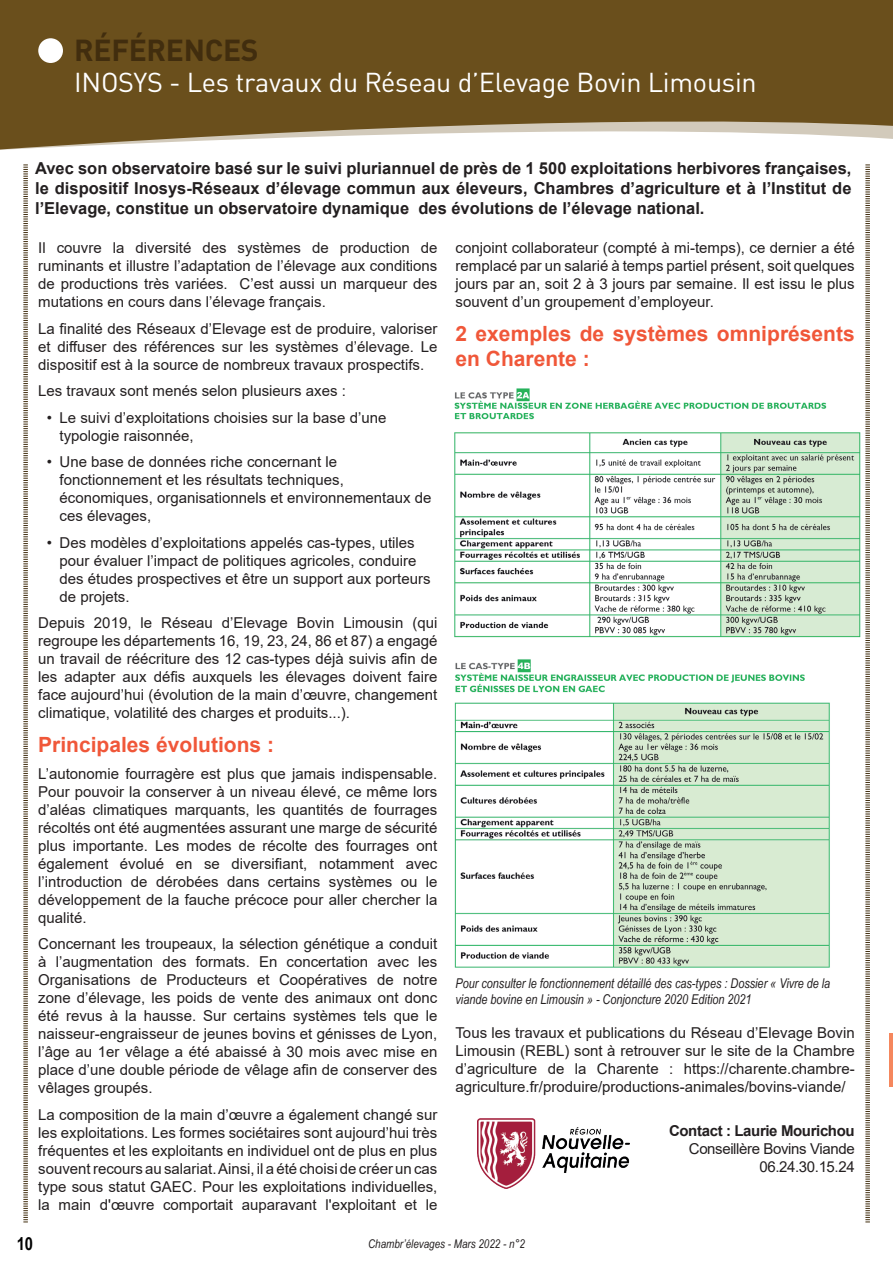
<style>
.page{position:relative;width:893px;height:1263px;background:#fff}
.page>*{position:absolute;margin:0;border:0;box-sizing:border-box;transform-origin:0 0}
.t1{font:700 30px "DINOT";letter-spacing:-.01em;color:#412d0e}
.t2{font:27px "DINOT";letter-spacing:-.01em;color:#fff}
.t3{font:700 21px/25.2px "Arial";color:#f05739}
.t4{font:700 18px "Arial Narrow";color:#000}
.t5{font:700 16.5px/19.8px "Arial";color:#231f20;text-align:justify}
.t6{font:15px/18px "Arial";color:#231f20;text-align:justify}
.t7{font:15px/18px "Arial";letter-spacing:-.025em;color:#231f20;text-align:right}
.t8{font:700 15px "Arial";letter-spacing:-.025em;color:#231f20}
.t9{font:italic 13.5px/16.2px "Arial Narrow";color:#231f20}
.t10{font:italic 12px "Arial Narrow";color:#231f20}
</style>
<div class="page">
<img style="left:454px;top:388px;width:407px;height:250px">
<svg style="left:0;top:0;width:893px;height:150px;background:#7c6437"></svg>
<div style="left:38px;top:38px;width:25px;height:25px;background:#fff;border-radius:50%"></div>
<svg style="left:865px;top:164px;width:5px;height:1059px"></svg>
<svg style="left:23px;top:164px;width:5px;height:1059px"></svg>
<img style="left:454px;top:659px;width:376px;height:309px">
<hr style="left:890px;top:1033px;width:3px;height:53px;background:#f5875d">
<img style="left:478px;top:1118px;width:151px;height:70px">
<h1 class="t1" style="left:74px;top:31px;width:186px">RÉFÉRENCES</h1>
<h2 class="t2" style="left:74px;top:66px;width:684px">INOSYS - Les travaux du Réseau d’Elevage Bovin Limousin</h2>
<p class="t5" style="left:35px;top:159px;width:818px">Avec son observatoire basé sur le suivi pluriannuel de près de 1 500 exploitations herbivores françaises, le dispositif Inosys-Réseaux d’élevage commun aux éleveurs, Chambres d’agriculture et à l’Institut de l’Elevage, constitue un observatoire dynamique des évolutions de l’élevage national.</p>
<p class="t6" style="left:38px;top:239px;width:401px">Il couvre la diversité des systèmes de production de ruminants et illustre l’adaptation de l’élevage aux conditions de productions très variées. C’est aussi un marqueur des mutations en cours dans l’élevage français.</p>
<p class="t6" style="left:38px;top:319px;width:401px">La finalité des Réseaux d’Elevage est de produire, valoriser et diffuser des références sur les systèmes d’élevage. Le dispositif est à la source de nombreux travaux prospectifs.</p>
<p class="t6" style="left:38px;top:382px;width:309px">Les travaux sont menés selon plusieurs axes :</p>
<p class="t6" style="left:60px;top:408px;width:328px;text-indent:-13px">• Le suivi d’exploitations choisies sur la base d’une typologie raisonnée,</p>
<p class="t6" style="left:60px;top:453px;width:373px;text-align:left;text-indent:-13px">• Une base de données riche concernant le fonctionnement et les résultats techniques, économiques, organisationnels et environnementaux de ces élevages,</p>
<p class="t6" style="left:60px;top:533px;width:373px;text-align:left;text-indent:-13px">• Des modèles d’exploitations appelés cas-types, utiles pour évaluer l’impact de politiques agricoles, conduire des études prospectives et être un support aux porteurs de projets.</p>
<p class="t6" style="left:38px;top:614px;width:401px">Depuis 2019, le Réseau d’Elevage Bovin Limousin (qui regroupe les départements 16, 19, 23, 24, 86 et 87) a engagé un travail de réécriture des 12 cas-types déjà suivis afin de les adapter aux défis auxquels les élevages doivent faire face aujourd’hui (évolution de la main d’œuvre, changement climatique, volatilité des charges et produits...).</p>
<h3 class="t3" style="left:38px;top:732px;width:237px">Principales évolutions :</h3>
<p class="t6" style="left:38px;top:764px;width:401px">L’autonomie fourragère est plus que jamais indispensable.<br>Pour pouvoir la conserver à un niveau élevé, ce même lors d’aléas climatiques marquants, les quantités de fourrages récoltés ont été augmentées assurant une marge de sécurité plus importante. Les modes de récolte des fourrages ont également évolué en se diversifiant, notamment avec l’introduction de dérobées dans certains systèmes ou le développement de la fauche précoce pour aller chercher la qualité.</p>
<p class="t6" style="left:38px;top:935px;width:401px">Concernant les troupeaux, la sélection génétique a conduit à l’augmentation des formats. En concertation avec les Organisations de Producteurs et Coopératives de notre zone d’élevage, les poids de vente des animaux ont donc été revus à la hausse. Sur certains systèmes tels que le naisseur-engraisseur de jeunes bovins et génisses de Lyon, l’âge au 1er vêlage a été abaissé à 30 mois avec mise en place d’une double période de vêlage afin de conserver des vêlages groupés.</p>
<p class="t6" style="left:38px;top:1105px;width:401px">La composition de la main d’œuvre a également changé sur les exploitations. Les formes sociétaires sont aujourd’hui très fréquentes et les exploitants en individuel ont de plus en plus souvent recours au salariat. Ainsi, il a été choisi de créer un cas type sous statut GAEC. Pour les exploitations individuelles, la main d'œuvre comportait auparavant l'exploitant et le</p>
<p class="t6" style="left:455px;top:239px;width:401px">conjoint collaborateur (compté à mi-temps), ce dernier a été remplacé par un salarié à temps partiel présent, soit quelques jours par an, soit 2 à 3 jours par semaine. Il est issu le plus souvent d’un groupement d’employeur.</p>
<h3 class="t3" style="left:455px;top:321px;width:401px">2 exemples de systèmes omniprésents en Charente :</h3>
<p class="t9" style="left:455px;top:974px;width:376px">Pour consulter le fonctionnement détaillé des cas-types : Dossier « Vivre de la viande bovine en Limousin » - Conjoncture 2020 Edition 2021</p>
<p class="t6" style="left:455px;top:1023px;width:401px">Tous les travaux et publications du Réseau d’Elevage Bovin Limousin (REBL) sont à retrouver sur le site de la Chambre d’agriculture de la Charente : https://charente.chambre&shy;agriculture.fr/produire/productions-animales/bovins-viande/</p>
<p class="t8" style="left:669px;top:1120px;width:187px">Contact : Laurie Mourichou</p>
<p class="t7" style="left:689px;top:1139px;width:167px">Conseillère Bovins Viande<br>06.24.30.15.24</p>
<p class="t4" style="left:17px;top:1230px;width:18px">10</p>
<p class="t10" style="left:368px;top:1235px;width:158px">Chambr’élevages - Mars 2022 - n°2</p>
</div>
